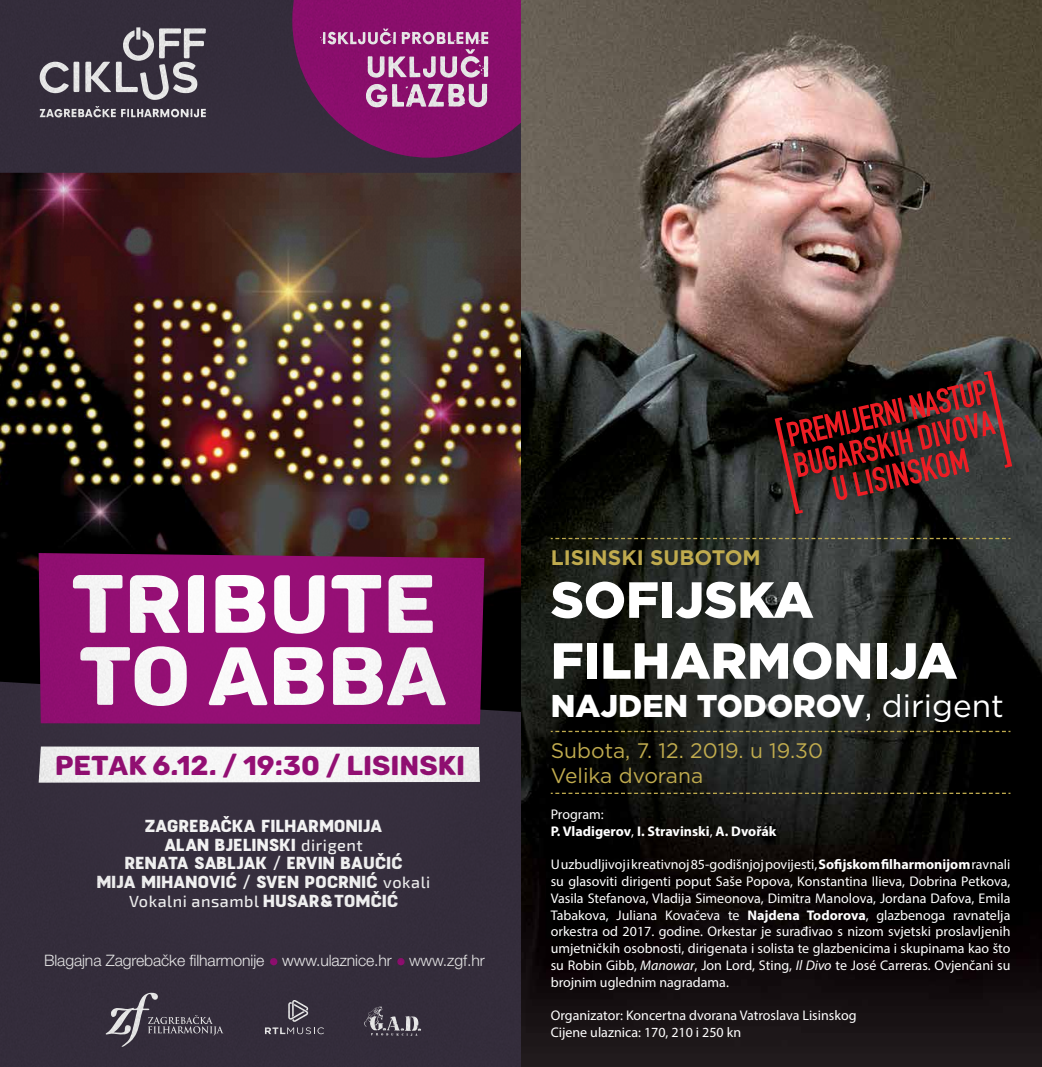
<style>
.page{position:relative;width:1042px;height:1067px;background:#fff}
.page>*{position:absolute;margin:0;border:0;box-sizing:border-box;transform-origin:0 0}
.t1{font:82.95px/72.1px "Cunia";color:#fff}
.t2{font:900 50.75px/60.9px "Gotham";color:#fff}
.t3{font:900 31.5px "Gotham";color:#fff}
.t4{font:27.3px "Cunia";color:#991078}
.t5{font:21px/25.2px "Gotham";color:#c0ab4e}
.t6{font:700 21px "Gotham";color:#c0ab4e}
.t7{font:700 17.32px/18.7px "Fuji";letter-spacing:.035em;color:#fff;text-align:center}
.t8{font:500 16.1px "Exo 2";letter-spacing:.035em;color:#fff}
.t9{font:300 15.75px "Helvetica Neue LT Pro";letter-spacing:-.005em;color:#fff}
.t10{font:14px/16.8px "Myriad Pro";color:#fff;text-align:justify}
.t11{font:700 14px/16.8px "Myriad Pro";color:#fff}
.s1{font-family:"Exo 2";font-weight:500;font-size:16.1px}
.s2{font-family:"Fuji";font-weight:700;font-size:17.32px}
.s3{font-weight:400}
.s4{font-weight:700}
.s5{font-style:italic}
</style>
<div class="page">
<img style="left:521px;top:0;width:521px;height:1067px">
<svg style="left:551px;top:538px;width:459px;height:1px"></svg>
<svg style="left:551px;top:730px;width:459px;height:2px"></svg>
<svg style="left:551px;top:792px;width:459px;height:2px"></svg>
<div style="left:0;top:0;width:521px;height:1067px;background:#3a3242"></div>
<svg style="left:364px;top:1006px;width:57px;height:29px"></svg>
<svg style="left:105px;top:992px;width:119px;height:54px"></svg>
<svg style="left:265px;top:1000px;width:59px;height:34px"></svg>
<svg style="left:270px;top:958px;width:8px;height:7px"></svg>
<svg style="left:397px;top:958px;width:8px;height:7px"></svg>
<img style="left:0;top:173px;width:521px;height:539px">
<svg style="left:39px;top:746px;width:441px;height:36px;background:#ededed"></svg>
<div style="left:39px;top:553px;width:445px;height:171px;background:#940f74"></div>
<svg style="left:40px;top:62px;width:39px;height:31px"></svg>
<svg style="left:85px;top:28px;width:121px;height:72px"></svg>
<svg style="left:40px;top:106px;width:166px;height:11px"></svg>
<svg style="left:292px;top:0;width:229px;height:158px;background:#862870"></svg>
<svg style="left:774px;top:371px;width:238px;height:143px;background:#4d2221"></svg>
<h1 class="t1" style="left:71px;top:569px;width:377px">TRIBUTE<br>TO ABBA</h1>
<h3 class="t4" style="left:55px;top:750px;width:412px">PETAK 6.12. / 19:30 / LISINSKI</h3>
<p class="t7" style="left:97px;top:816px;width:335px">ZAGREBAČKA FILHARMONIJA<br>ALAN BJELINSKI <span class="s1">dirigent<br></span>RENATA SABLJAK / ERVIN BAUČIĆ<br>MIJA MIHANOVIĆ / SVEN POCRNIĆ <span class="s1">vokali</span></p>
<p class="t8" style="left:129px;top:891px;width:270px">Vokalni ansambl <span class="s2">HUSAR&amp;TOMČIĆ</span></p>
<p class="t9" style="left:44px;top:950px;width:442px">Blagajna Zagrebačke filharmonije www.ulaznice.hr www.zgf.hr</p>
<h3 class="t6" style="left:551px;top:544px;width:212px">LISINSKI SUBOTOM</h3>
<h2 class="t2" style="left:551px;top:569px;width:408px">SOFIJSKA<br>FILHARMONIJA</h2>
<h3 class="t3" style="left:551px;top:683px;width:454px">NAJDEN TODOROV<span class="s3">, dirigent</span></h3>
<h3 class="t5" style="left:551px;top:737px;width:274px">Subota, 7. 12. 2019. u 19.30<br>Velika dvorana</h3>
<p class="t11" style="left:551px;top:805px;width:227px"><span class="s3">Program:<br></span>P. Vladigerov<span class="s3">,</span> I. Stravinski<span class="s3">,</span> A. Dvořák</p>
<p class="t10" style="left:551px;top:855px;width:461px">U uzbudljivoj i kreativnoj 85-godišnjoj povijesti, <span class="s4">Sofijskom filharmonijom</span> ravnali su glasoviti dirigenti poput Saše Popova, Konstantina Ilieva, Dobrina Petkova, Vasila Stefanova, Vladija Simeonova, Dimitra Manolova, Jordana Dafova, Emila Tabakova, Juliana Kovačeva te <span class="s4">Najdena Todorova</span>, glazbenoga ravnatelja orkestra od 2017. godine. Orkestar je surađivao s nizom svjetski proslavljenih umjetničkih osobnosti, dirigenata i solista te glazbenicima i skupinama kao što su Robin Gibb, <span class="s5">Manowar</span>, Jon Lord, Sting, <span class="s5">Il Divo</span> te José Carreras. Ovjenčani su brojnim uglednim nagradama.</p>
<p class="t10" style="left:551px;top:1007px;width:307px">Organizator: Koncertna dvorana Vatroslava Lisinskog<br>Cijene ulaznica: 170, 210 i 250 kn</p>
</div>
